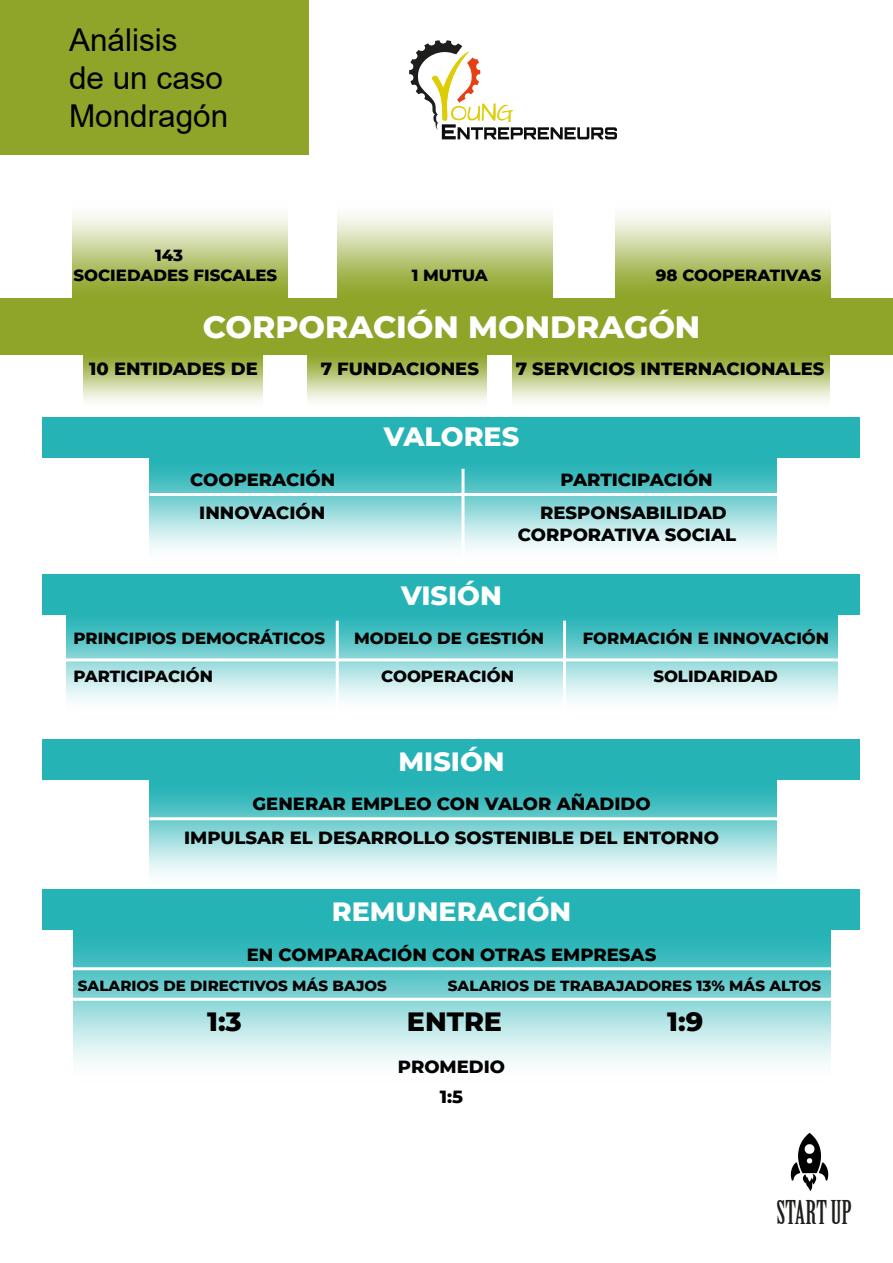
<style>
.page{position:relative;width:893px;height:1263px;background:#fff}
.page>*{position:absolute;margin:0;border:0;box-sizing:border-box;transform-origin:0 0}
.t1{font:32.1px "Birch Std";color:#1e1e1c}
.t2{font:31.5px/37.8px "Arial";color:#000}
.t3{font:800 31.5px "Montserrat";color:#fff}
.t4{font:800 27px "Montserrat";color:#fff}
.t5{font:800 27px "Montserrat";color:#000}
.t6{font:800 18px/33.8px "Montserrat";color:#000;text-align:center}
.t7{font:800 16.5px/19.8px "Montserrat";color:#000}
.t8{font:800 15px "Montserrat";color:#000}
</style>
<div class="page">
<div style="left:149px;top:455px;width:627px;height:107px;background:linear-gradient(to bottom,#0eabae,#fff)"></div>
<svg style="left:66px;top:614px;width:771px;height:87px;background:#8ad6d7"></svg>
<div style="left:73px;top:925px;width:757px;height:158px;background:linear-gradient(to bottom,#0eabae,#fff)"></div>
<div style="left:0;top:298px;width:893px;height:57px;background:#8ea529"></div>
<div style="left:42px;top:417px;width:818px;height:40px;background:#25b3b6"></div>
<div style="left:42px;top:574px;width:818px;height:40px;background:#25b3b6"></div>
<div style="left:43px;top:739px;width:816px;height:40px;background:#25b3b6"></div>
<div style="left:42px;top:889px;width:818px;height:40px;background:#25b3b6"></div>
<div style="left:73px;top:200px;width:215px;height:102px;background:linear-gradient(to bottom,#fff,#849d17)"></div>
<svg style="left:84px;top:355px;width:179px;height:47px;background:#c3cf8e"></svg>
<svg style="left:308px;top:355px;width:179px;height:47px;background:#c3cf8e"></svg>
<svg style="left:513px;top:355px;width:317px;height:47px;background:#c3cf8e"></svg>
<div style="left:337px;top:200px;width:215px;height:102px;background:linear-gradient(to bottom,#fff,#849d17)"></div>
<div style="left:615px;top:200px;width:215px;height:102px;background:linear-gradient(to bottom,#fff,#849d17)"></div>
<hr style="left:149px;top:493px;width:630px;height:3px;background:#fff">
<svg style="left:149px;top:779px;width:627px;height:96px;background:#83d3d5"></svg>
<hr style="left:149px;top:817px;width:630px;height:3px;background:#fff">
<hr style="left:69px;top:967px;width:791px;height:3px;background:#fff">
<hr style="left:69px;top:998px;width:791px;height:3px;background:#fff">
<hr style="left:64px;top:658px;width:801px;height:3px;background:#fff">
<hr style="left:461px;top:469px;width:3px;height:93px;background:#fff">
<hr style="left:336px;top:621px;width:3px;height:93px;background:#fff">
<hr style="left:563px;top:621px;width:3px;height:93px;background:#fff">
<div style="left:154px;top:0;width:155px;height:154px;background:#8ea529"></div>
<svg style="left:409px;top:41px;width:208px;height:98px"></svg>
<div style="left:0;top:0;width:154px;height:154px;background:#8ea529"></div>
<img style="left:790px;top:1133px;width:39px;height:58px">
<h2 class="t2" style="left:69px;top:21px;width:161px">Análisis<br>de un caso<br>Mondragón</h2>
<p class="t7" style="left:74px;top:244px;width:205px;text-indent:82px">143<br>SOCIEDADES FISCALES</p>
<p class="t7" style="left:412px;top:264px;width:78px">1 MUTUA</p>
<p class="t7" style="left:656px;top:264px;width:167px">98 COOPERATIVAS</p>
<h2 class="t3" style="left:203px;top:304px;width:499px">CORPORACIÓN MONDRAGÓN</h2>
<p class="t6" style="left:89px;top:350px;width:170px">10 ENTIDADES DE</p>
<p class="t6" style="left:321px;top:350px;width:160px">7 FUNDACIONES</p>
<p class="t6" style="left:516px;top:350px;width:310px">7 SERVICIOS INTERNACIONALES</p>
<h3 class="t4" style="left:384px;top:416px;width:137px">VALORES</h3>
<p class="t6" style="left:190px;top:462px;width:147px">COOPERACIÓN</p>
<p class="t6" style="left:561px;top:462px;width:154px">PARTICIPACIÓN</p>
<p class="t6" style="left:199px;top:495px;width:128px">INNOVACIÓN</p>
<p class="t6" style="left:518px;top:501px;width:220px;line-height:21.6px;text-align:left;text-indent:22px">RESPONSABILIDAD<br>CORPORATIVA SOCIAL</p>
<h3 class="t4" style="left:401px;top:576px;width:102px">VISIÓN</h3>
<p class="t7" style="left:74px;top:627px;width:253px">PRINCIPIOS DEMOCRÁTICOS</p>
<p class="t7" style="left:354px;top:627px;width:192px">MODELO DE GESTIÓN</p>
<p class="t7" style="left:583px;top:627px;width:248px">FORMACIÓN E INNOVACIÓN</p>
<p class="t7" style="left:74px;top:665px;width:141px">PARTICIPACIÓN</p>
<p class="t7" style="left:381px;top:665px;width:134px">COOPERACIÓN</p>
<p class="t7" style="left:653px;top:665px;width:126px">SOLIDARIDAD</p>
<h3 class="t4" style="left:398px;top:742px;width:108px">MISIÓN</h3>
<p class="t6" style="left:184px;top:786px;width:536px">GENERAR EMPLEO CON VALOR AÑADIDO<br>IMPULSAR EL DESARROLLO SOSTENIBLE DEL ENTORNO</p>
<h3 class="t4" style="left:332px;top:892px;width:241px">REMUNERACIÓN</h3>
<p class="t6" style="left:247px;top:936px;width:411px">EN COMPARACIÓN CON OTRAS EMPRESAS</p>
<p class="t8" style="left:78px;top:975px;width:310px">SALARIOS DE DIRECTIVOS MÁS BAJOS</p>
<p class="t8" style="left:448px;top:975px;width:375px">SALARIOS DE TRABAJADORES 13% MÁS ALTOS</p>
<h3 class="t5" style="left:207px;top:1002px;width:36px">1:3</h3>
<h3 class="t5" style="left:407px;top:1002px;width:97px">ENTRE</h3>
<h3 class="t5" style="left:667px;top:1002px;width:38px">1:9</h3>
<p class="t6" style="left:398px;top:1050px;width:109px;line-height:30px">PROMEDIO<br>1:5</p>
<h1 class="t1" style="left:776px;top:1194px;width:77px">START UP</h1>
</div>
